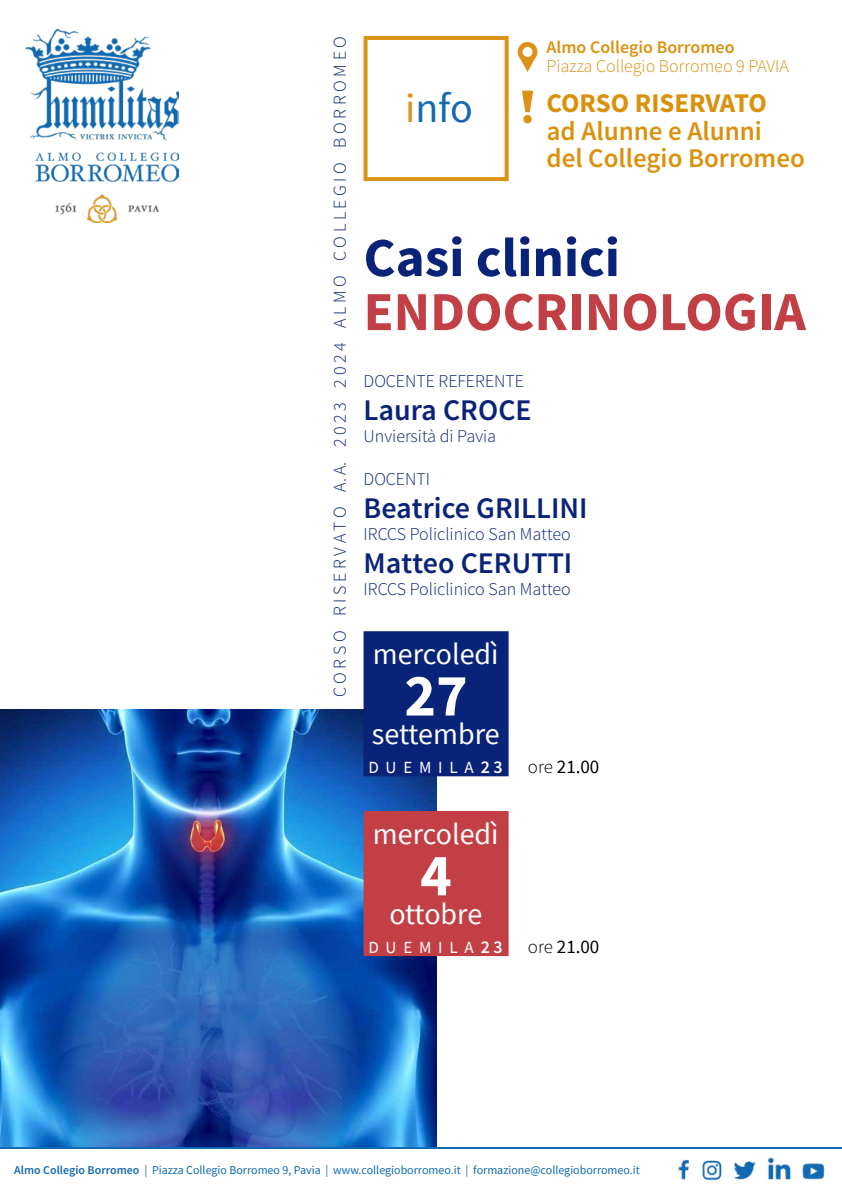
<style>
.page{position:relative;width:842px;height:1191px;background:#fff}
.page>*{position:absolute;margin:0;border:0;box-sizing:border-box;transform-origin:0 0}
.t1{font:700 60px "Source Sans Pro";color:#fff}
.t2{font:700 55px "Source Sans Pro";color:#c23f45}
.t3{font:700 55px "Source Sans Pro";color:#092378}
.t4{font:42px "Source Sans Pro";color:#1468b0}
.t5{font:600 30px "Source Sans Pro";color:#092378}
.t6{font:30px "Source Sans Pro";color:#fff}
.t7{font:600 27px/27px "Source Sans Pro";color:#da910e}
.t8{font:700 27px "Source Sans Pro";letter-spacing:-.005em;color:#da910e}
.t9{font:19px "Source Sans Pro";color:#000}
.t10{font:300 18px "Source Sans Pro";color:#092378}
.t11{font:300 18px "Source Sans Pro";color:#da910e}
.t12{font:600 17.6px "Source Sans Pro";color:#da910e}
.t13{font:17px "Source Sans Pro";color:#fff}
.t14{font:12px "Source Sans Pro";color:#1269b0}
.s1{color:#dc9219}
.s2{font-weight:600;font-size:18px}
.s3{font-weight:300}
.s4{font-weight:600}
</style>
<div class="page">
<hr style="left:0;top:1146px;width:842px;height:2px;background:#1169b1">
<img style="left:678px;top:1159px;width:11px;height:21px">
<img style="left:702px;top:1160px;width:20px;height:20px">
<img style="left:734px;top:1161px;width:22px;height:19px">
<img style="left:767px;top:1157px;width:24px;height:23px">
<img style="left:802px;top:1162px;width:23px;height:17px">
<div style="left:364px;top:36px;width:145px;height:145px;background:#fff;border:4px solid #dc9219"></div>
<img style="left:26px;top:29px;width:152px;height:193px">
<svg style="left:518px;top:42px;width:19px;height:20px"></svg>
<svg style="left:520px;top:58px;width:15px;height:14px"></svg>
<div style="left:523px;top:47px;width:9px;height:10px;background:#fff;border-radius:50%"></div>
<svg style="left:522px;top:91px;width:11px;height:21px"></svg>
<div style="left:523px;top:115px;width:9px;height:8px;background:#dc9219;border-radius:50%"></div>
<img style="left:0;top:710px;width:437px;height:436px">
<div style="left:364px;top:631px;width:145px;height:145px;background:#092378;border:4px solid #092378"></div>
<div style="left:364px;top:811px;width:145px;height:145px;background:#c23f45"></div>
<p class="t10" style="left:329px;top:697px;width:663px;rotate:-90deg">C O R S O R I S E R V A T O A. A. 2 0 2 3 2 0 2 4 A L M O C O L L E G I O B O R R O M E O</p>
<h3 class="t4" style="left:405px;top:81px;width:69px"><span class="s1">i</span>nfo</h3>
<p class="t12" style="left:546px;top:36px;width:190px">Almo Collegio Borromeo</p>
<p class="t11" style="left:546px;top:55px;width:244px">Piazza Collegio Borromeo 9 PAVIA</p>
<h3 class="t8" style="left:546px;top:86px;width:222px">CORSO RISERVATO</h3>
<h3 class="t7" style="left:546px;top:119px;width:260px">ad Alunne e Alunni del Collegio Borromeo</h3>
<h2 class="t3" style="left:364px;top:222px;width:258px">Casi clinici</h2>
<h2 class="t2" style="left:364px;top:276px;width:444px">ENDOCRINOLOGIA</h2>
<p class="t10" style="left:364px;top:370px;width:162px">DOCENTE REFERENTE</p>
<h3 class="t5" style="left:364px;top:391px;width:169px">Laura CROCE</h3>
<p class="t10" style="left:364px;top:425px;width:134px">Unviersità di Pavia</p>
<p class="t10" style="left:364px;top:468px;width:68px">DOCENTI</p>
<h3 class="t5" style="left:364px;top:489px;width:225px">Beatrice GRILLINI</h3>
<p class="t10" style="left:364px;top:523px;width:209px">IRCCS Policlinico San Matteo</p>
<h3 class="t5" style="left:364px;top:544px;width:210px">Matteo CERUTTI</h3>
<p class="t10" style="left:364px;top:578px;width:209px">IRCCS Policlinico San Matteo</p>
<h3 class="t6" style="left:373px;top:634px;width:127px">mercoledì</h3>
<h1 class="t1" style="left:404px;top:657px;width:65px">27</h1>
<h3 class="t6" style="left:372px;top:715px;width:129px">settembre</h3>
<p class="t13" style="left:368px;top:756px;width:136px">D U E M I L A <span class="s2">2 3</span></p>
<h3 class="t6" style="left:373px;top:814px;width:127px">mercoledì</h3>
<h1 class="t1" style="left:420px;top:837px;width:33px">4</h1>
<h3 class="t6" style="left:389px;top:895px;width:94px">ottobre</h3>
<p class="t13" style="left:368px;top:936px;width:136px">D U E M I L A <span class="s2">2 3</span></p>
<p class="t9" style="left:528px;top:754px;width:73px"><span class="s3">ore</span> 21.00</p>
<p class="t9" style="left:528px;top:934px;width:73px"><span class="s3">ore</span> 21.00</p>
<p class="t14" style="left:14px;top:1162px;width:627px"><span class="s4">Almo Collegio Borromeo</span> | Piazza Collegio Borromeo 9, Pavia | www.collegioborromeo.it | formazione@collegioborromeo.it</p>
</div>
